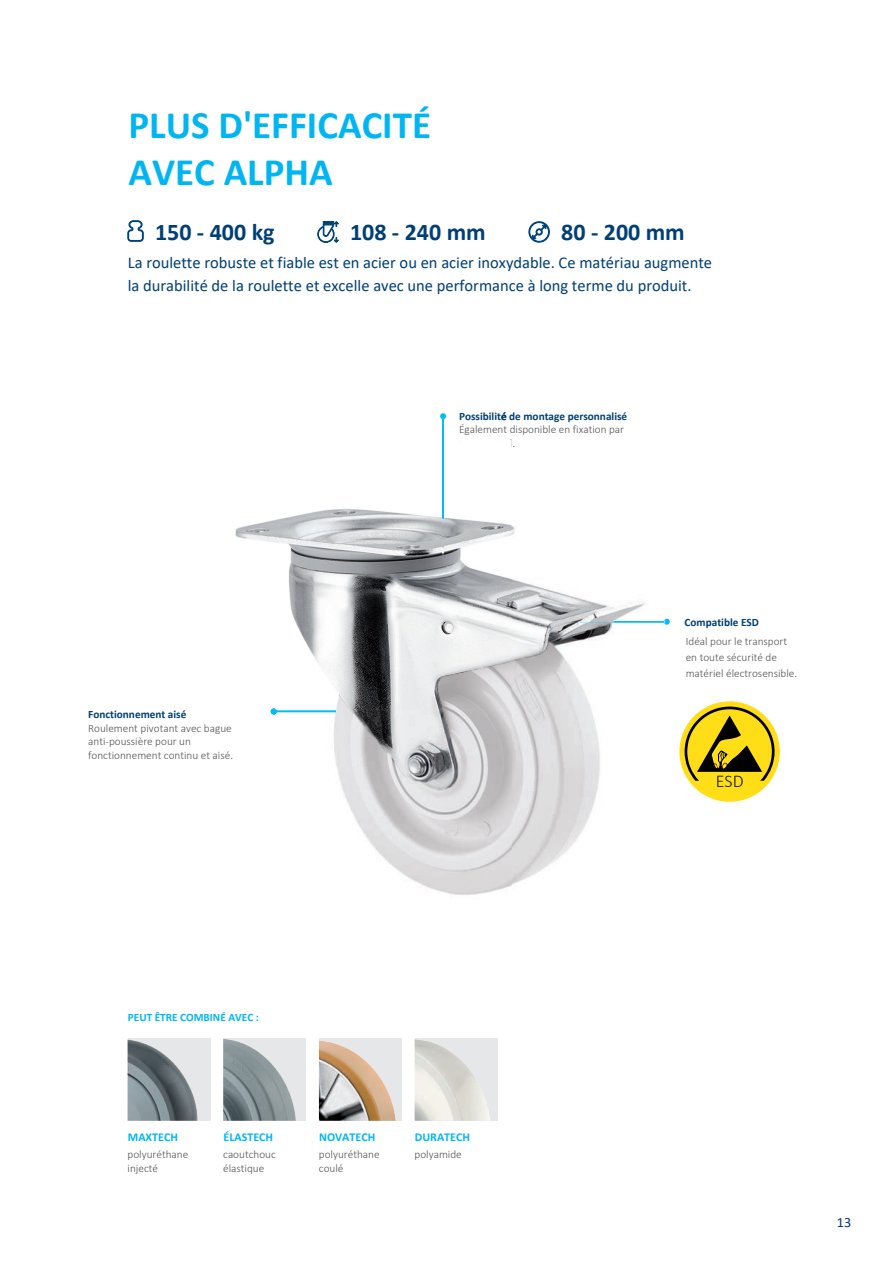
<style>
.page{position:relative;width:893px;height:1263px;background:#fff}
.page>*{position:absolute;margin:0;border:0;box-sizing:border-box;transform-origin:0 0}
.t1{font:700 39px/47.7px "Calibri";color:#00b6f2}
.t2{font:700 24px "Calibri";color:#003f76}
.t3{font:300 18px "Calibri";color:#171615}
.t4{font:16.5px/23.1px "Calibri";color:#003f76}
.t5{font:14.25px "Calibri";color:#003f76}
.t6{font:700 12px "Calibri";color:#00b6f2}
.t7{font:300 11.25px/13.5px "Calibri";color:#545453}
.t8{font:700 11.25px "Calibri";color:#003f76}
.t9{font:700 11.25px "Calibri";color:#00b6f2}
</style>
<div class="page">
<svg style="left:128px;top:220px;width:16px;height:22px"></svg>
<svg style="left:318px;top:221px;width:20px;height:22px"></svg>
<svg style="left:528px;top:221px;width:22px;height:22px"></svg>
<img style="left:235px;top:509px;width:429px;height:386px">
<img style="left:580px;top:621px;width:84px;height:1px">
<svg style="left:664px;top:619px;width:6px;height:6px"></svg>
<img style="left:277px;top:711px;width:59px;height:1px">
<div style="left:679px;top:701px;width:101px;height:101px;background:#ffdd17;border-radius:50%"></div>
<svg style="left:685px;top:706px;width:90px;height:75px"></svg>
<div style="left:128px;top:1038px;width:82px;height:83px;background:#e6e7e9"></div>
<img style="left:128px;top:1039px;width:69px;height:82px">
<div style="left:223px;top:1038px;width:83px;height:83px;background:#e6e7e9"></div>
<img style="left:223px;top:1039px;width:73px;height:82px">
<div style="left:319px;top:1038px;width:83px;height:83px;background:#e6e7e9"></div>
<img style="left:319px;top:1040px;width:77px;height:81px">
<div style="left:415px;top:1038px;width:82px;height:83px;background:#e6e7e9"></div>
<img style="left:415px;top:1039px;width:75px;height:82px">
<hr style="left:442px;top:416px;width:2px;height:139px;background:#01bdf2">
<svg style="left:440px;top:413px;width:6px;height:6px"></svg>
<img style="left:442px;top:518px;width:2px;height:37px">
<svg style="left:271px;top:708px;width:6px;height:6px"></svg>
<h1 class="t1" style="left:128px;top:100px;width:304px">PLUS D'EFFICACITÉ<br>AVEC ALPHA</h1>
<h2 class="t2" style="left:155px;top:215px;width:121px">150 - 400 kg</h2>
<h2 class="t2" style="left:350px;top:215px;width:137px">108 - 240 mm</h2>
<h2 class="t2" style="left:561px;top:215px;width:125px">80 - 200 mm</h2>
<h3 class="t4" style="left:128px;top:250px;width:586px">La roulette robuste et fiable est en acier ou en acier inoxydable. Ce matériau augmente la durabilité de la roulette et excelle avec une performance à long terme du produit.</h3>
<p class="t8" style="left:88px;top:706px;width:100px">Fonctionnement aisé</p>
<p class="t7" style="left:88px;top:721px;width:146px">Roulement pivotant avec bague anti-poussière pour un fonctionnement continu et aisé.</p>
<p class="t8" style="left:459px;top:408px;width:170px">Possibilité de montage personnalisé</p>
<p class="t7" style="left:459px;top:423px;width:167px">Également disponible en fixation par</p>
<p class="t8" style="left:685px;top:614px;width:76px">Compatible ESD</p>
<p class="t7" style="left:686px;top:633px;width:113px;line-height:15.8px">Idéal pour le transport en toute sécurité de matériel électrosensible.</p>
<h3 class="t3" style="left:716px;top:770px;width:29px">ESD</h3>
<p class="t9" style="left:128px;top:1009px;width:133px">PEUT ÊTRE COMBINÉ AVEC :</p>
<p class="t6" style="left:128px;top:1128px;width:52px">MAXTECH</p>
<p class="t6" style="left:224px;top:1128px;width:51px">ÉLASTECH</p>
<p class="t6" style="left:319px;top:1128px;width:58px">NOVATECH</p>
<p class="t6" style="left:415px;top:1128px;width:57px">DURATECH</p>
<p class="t7" style="left:128px;top:1147px;width:62px">polyuréthane injecté</p>
<p class="t7" style="left:223px;top:1147px;width:54px">caoutchouc élastique</p>
<p class="t7" style="left:319px;top:1147px;width:62px">polyuréthane coulé</p>
<p class="t7" style="left:415px;top:1147px;width:49px">polyamide</p>
<p class="t5" style="left:837px;top:1212px;width:16px">13</p>
</div>
